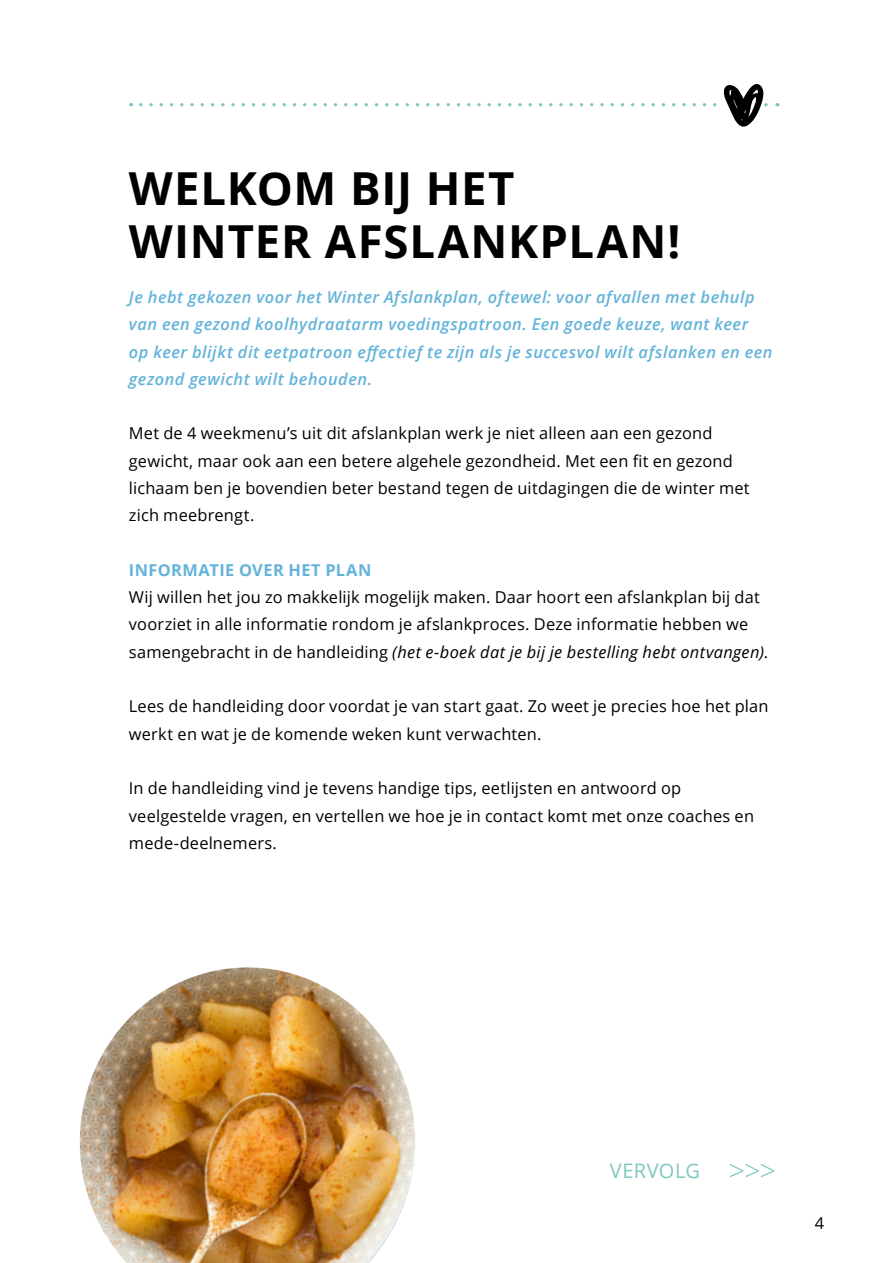
<style>
.page{position:relative;width:893px;height:1263px;background:#fff}
.page>*{position:absolute;margin:0;border:0;box-sizing:border-box;transform-origin:0 0}
.t1{font:700 45.45px/52.8px "Open Sans";letter-spacing:.02em;color:#000}
.t2{font:19.95px "Open Sans";letter-spacing:.02em;color:#80c7c1}
.t3{font:16.35px/27.3px "Open Sans";letter-spacing:.01em;color:#000}
.t4{font:italic 600 16.35px/27.3px "Open Sans";letter-spacing:.03em;color:#63b3da}
.t5{font:700 16.35px "Open Sans";letter-spacing:.025em;color:#63b3da}
.s1{font-style:italic}
.s2{font-weight:300;font-size:29.1px}
</style>
<div class="page">
<svg style="left:141px;top:84px;width:637px;height:43px"></svg>
<img style="left:80px;top:967px;width:335px;height:296px">
<h1 class="t1" style="left:129px;top:161px;width:553px">WELKOM BIJ HET<br>WINTER AFSLANKPLAN!</h1>
<p class="t4" style="left:129px;top:283px;width:645px">Je hebt gekozen voor het Winter Afslankplan, oftewel: voor afvallen met behulp van een gezond koolhydraatarm voedingspatroon. Een goede keuze, want keer<br>op keer blijkt dit eetpatroon effectief te zijn als je succesvol wilt afslanken en een gezond gewicht wilt behouden.</p>
<p class="t3" style="left:129px;top:419px;width:622px">Met de 4 weekmenu’s uit dit afslankplan werk je niet alleen aan een gezond gewicht, maar ook aan een betere algehele gezondheid. Met een fit en gezond lichaam ben je bovendien beter bestand tegen de uitdagingen die de winter met zich meebrengt.</p>
<p class="t5" style="left:129px;top:558px;width:244px">INFORMATIE OVER HET PLAN</p>
<p class="t3" style="left:129px;top:583px;width:641px">Wij willen het jou zo makkelijk mogelijk maken. Daar hoort een afslankplan bij dat voorziet in alle informatie rondom je afslankproces. Deze informatie hebben we samengebracht in de handleiding <span class="s1">(het e-boek dat je bij je bestelling hebt ontvangen)</span>.</p>
<p class="t3" style="left:129px;top:692px;width:641px">Lees de handleiding door voordat je van start gaat. Zo weet je precies hoe het plan werkt en wat je de komende weken kunt verwachten.</p>
<p class="t3" style="left:129px;top:774px;width:627px">In de handleiding vind je tevens handige tips, eetlijsten en antwoord op veelgestelde vragen, en vertellen we hoe je in contact komt met onze coaches en mede-deelnemers.</p>
<p class="t2" style="left:610px;top:1157px;width:168px">VERVOLG <span class="s2">&gt;&gt;&gt;</span></p>
<p class="t3" style="left:815px;top:1209px;width:11px">4</p>
</div>
